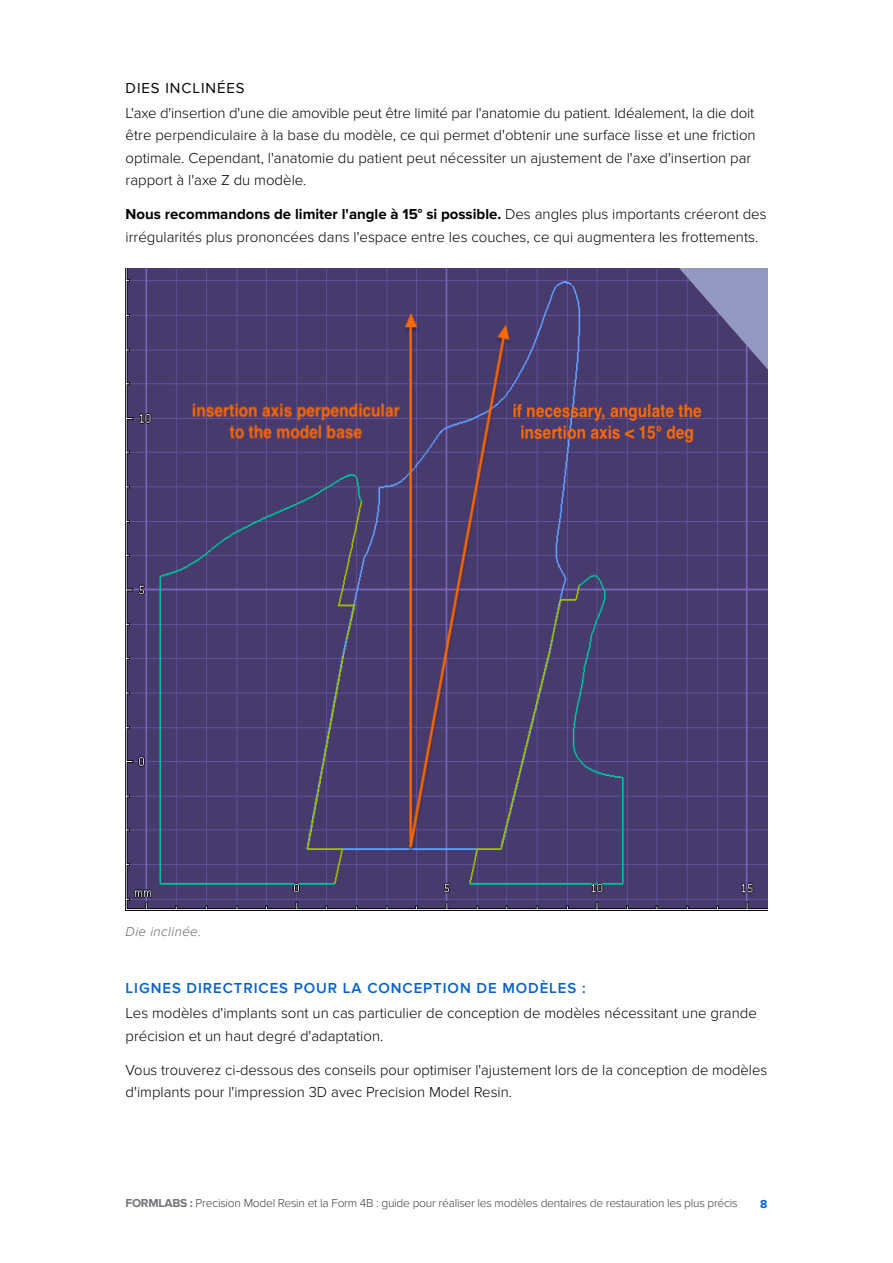
<style>
.page{position:relative;width:893px;height:1263px;background:#fff}
.page>*{position:absolute;margin:0;border:0;box-sizing:border-box;transform-origin:0 0}
.t1{font:300 15px/22.5px "Proxima Nova";color:#000}
.t2{font:600 15px "Proxima Nova";letter-spacing:.06em;color:#0762c8}
.t3{font:15px "Proxima Nova";letter-spacing:.06em;color:#000}
.t4{font:italic 300 13.5px "Proxima Nova";letter-spacing:.025em;color:#63666a}
.t5{font:300 12px "Proxima Nova";letter-spacing:-.02em;color:#414042}
.t6{font:700 12px "Proxima Nova";color:#0762c8}
.s1{font-weight:700}
.s2{font-weight:700;color:#727579}
</style>
<div class="page">
<img style="left:125px;top:269px;width:642px;height:641px">
<p class="t3" style="left:126px;top:79px;width:121px">DIES INCLINÉES</p>
<p class="t1" style="left:126px;top:102px;width:631px">L'axe d'insertion d'une die amovible peut être limité par l'anatomie du patient. Idéalement, la die doit être perpendiculaire à la base du modèle, ce qui permet d'obtenir une surface lisse et une friction optimale. Cependant, l'anatomie du patient peut nécessiter un ajustement de l'axe d'insertion par rapport à l'axe Z du modèle.</p>
<p class="t1" style="left:126px;top:203px;width:642px"><span class="s1">Nous recommandons de limiter l'angle à 15° si possible.</span> Des angles plus importants créeront des irrégularités plus prononcées dans l'espace entre les couches, ce qui augmentera les frottements.</p>
<p class="t4" style="left:126px;top:924px;width:77px">Die inclinée.</p>
<p class="t2" style="left:126px;top:980px;width:462px">LIGNES DIRECTRICES POUR LA CONCEPTION DE MODÈLES :</p>
<p class="t1" style="left:126px;top:1002px;width:633px">Les modèles d'implants sont un cas particulier de conception de modèles nécessitant une grande précision et un haut degré d'adaptation.</p>
<p class="t1" style="left:126px;top:1058px;width:643px">Vous trouverez ci-dessous des conseils pour optimiser l'ajustement lors de la conception de modèles d'implants pour l'impression 3D avec Precision Model Resin.</p>
<p class="t5" style="left:125px;top:1196px;width:614px"><span class="s2">FORMLABS :</span> Precision Model Resin et la Form 4B : guide pour réaliser les modèles dentaires de restauration les plus précis</p>
<p class="t6" style="left:760px;top:1197px;width:9px">8</p>
</div>
